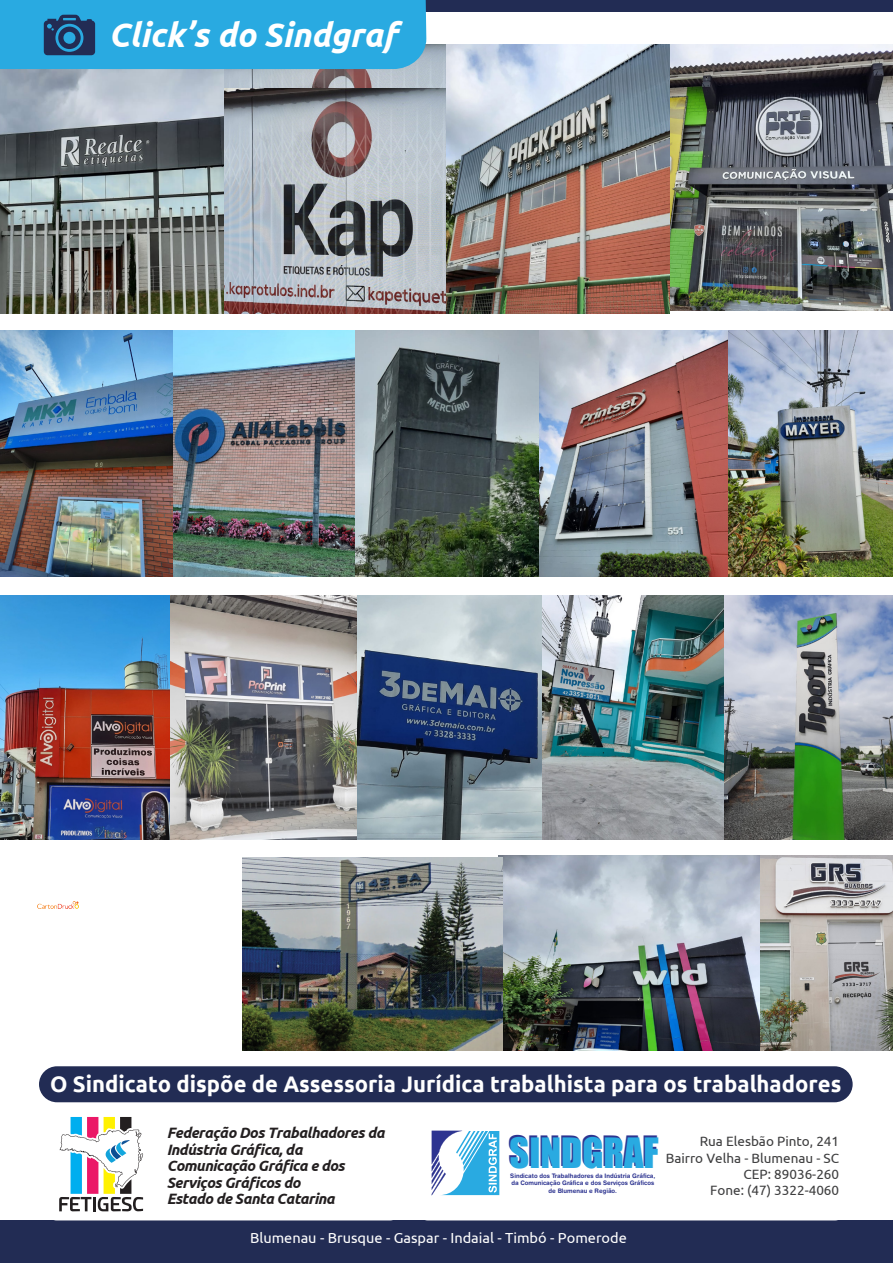
<style>
.page{position:relative;width:893px;height:1263px;background:#fff}
.page>*{position:absolute;margin:0;border:0;box-sizing:border-box;transform-origin:0 0}
.t1{font:38.4px "Impact";color:#29aae1}
.t2{font:italic 700 34.2px "Ubuntu";color:#fff}
.t3{font:700 22.5px "Ubuntu";color:#fff}
.t4{font:italic 700 15px/16.5px "Ubuntu";letter-spacing:-.03em;color:#231f20}
.t5{font:14.55px "Ubuntu";color:#fff}
.t6{font:13.5px/16.2px "Ubuntu";color:#3e3e3f;text-align:right}
.t7{font:700 6.3px/7.5px "Helvetica Rounded LT Std";color:#2d3490;text-align:center;scale:.96 1}
</style>
<div class="page">
<img style="left:499px;top:855px;width:394px;height:195px">
<img style="left:242px;top:857px;width:261px;height:193px">
<img style="left:38px;top:901px;width:41px;height:8px">
<img style="left:727px;top:331px;width:166px;height:246px">
<img style="left:670px;top:45px;width:223px;height:265px">
<img style="left:0;top:45px;width:670px;height:268px">
<img style="left:223px;top:89px;width:224px;height:224px">
<img style="left:0;top:595px;width:171px;height:244px">
<img style="left:171px;top:595px;width:372px;height:244px">
<img style="left:543px;top:595px;width:350px;height:244px">
<img style="left:0;top:331px;width:727px;height:246px">
<div style="left:0;top:1221px;width:893px;height:42px;background:#222c54"></div>
<svg style="left:432px;top:1131px;width:67px;height:64px"></svg>
<svg style="left:59px;top:1117px;width:84px;height:94px"></svg>
<div style="left:0;top:0;width:893px;height:12px;background:#222c54"></div>
<div style="left:0;top:0;width:426px;height:69px;background:#29aae1"></div>
<div style="left:39px;top:1066px;width:814px;height:36px;background:#222c54;border-radius:18px"></div>
<h2 class="t2" style="left:109px;top:14px;width:290px">Click’s do Sindgraf</h2>
<h3 class="t3" style="left:50px;top:1070px;width:793px">O Sindicato dispõe de Assessoria Jurídica trabalhista para os trabalhadores</h3>
<p class="t4" style="left:167px;top:1124px;width:219px">Federação Dos Trabalhadores da<br>Indústria Gráfica, da<br>Comunicação Gráfica e dos<br>Serviços Gráficos do<br>Estado de Santa Catarina</p>
<h1 class="t1" style="left:509px;top:1123px;width:151px">SINDGRAF</h1>
<p class="t7" style="left:510px;top:1172px;width:153px">Sindicato dos Trabalhadores da Indústria Gráfica, da Comunicação Gráfica e dos Serviços Gráficos de Blumenau e Região.</p>
<p class="t6" style="left:666px;top:1133px;width:175px">Rua Elesbão Pinto, 241<br>Bairro Velha - Blumenau - SC<br>CEP: 89036-260<br>Fone: (47) 3322-4060</p>
<p class="t5" style="left:250px;top:1229px;width:378px">Blumenau - Brusque - Gaspar - Indaial - Timbó - Pomerode</p>
</div>
